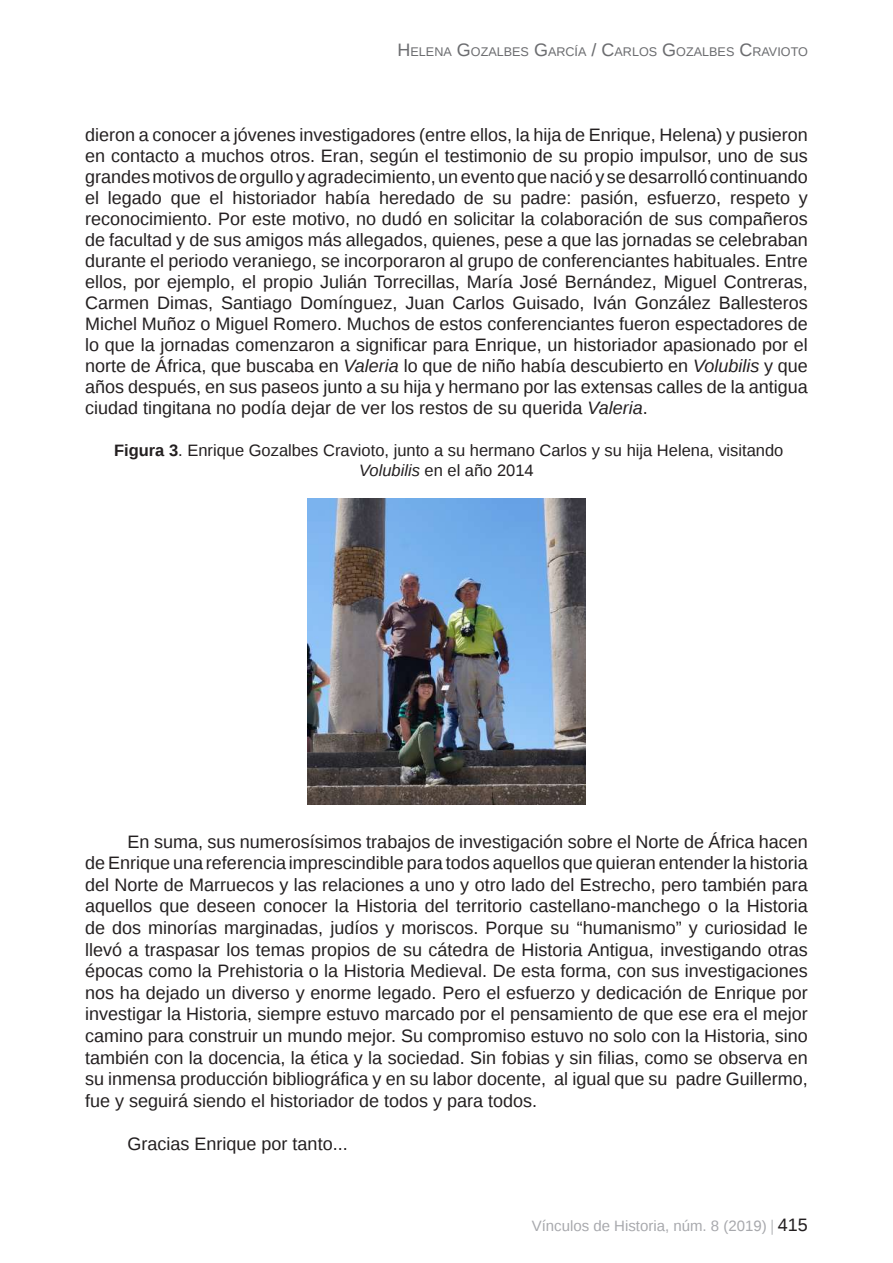
<style>
.page{position:relative;width:893px;height:1263px;background:#fff}
.page>*{position:absolute;margin:0;border:0;box-sizing:border-box;transform-origin:0 0}
.t1{font:18px/21px "Liberation Sans";color:#231f20;text-align:justify}
.t2{font:16.5px/19.8px "Liberation Sans";color:#231f20;text-align:center}
.t3{font:15px "Liberation Sans";color:#a8a9ad}
.t4{font:12.6px "Liberation Sans";color:#6c6d70}
.s1{font-size:18px}
.s2{font-style:italic}
.s3{font-weight:700}
.s4{font-family:"Adobe Garamond Pro"}
.s5{font-size:18px;color:#231f20}
</style>
<div class="page">
<img style="left:307px;top:499px;width:279px;height:305px">
<p class="t4" style="left:398px;top:44px;width:412px"><span class="s1">H</span>ELENA <span class="s1">G</span> OZALB ES <span class="s1">G</span>ARCÍA <span class="s1">/ C</span>ARLOS <span class="s1">G</span> OZALB ES <span class="s1">C</span>RAVIOTO</p>
<p class="t1" style="left:85px;top:125px;width:724px">dieron a conocer a jóvenes investigadores (entre ellos, la hija de Enrique, Helena) y pusieron en contacto a muchos otros. Eran, según el testimonio de su propio impulsor, uno de sus grandes motivos de orgullo y agradecimiento, un evento que nació y se desarrolló continuando el legado que el historiador había heredado de su padre: pasión, esfuerzo, respeto y reconocimiento. Por este motivo, no dudó en solicitar la colaboración de sus compañeros de facultad y de sus amigos más allegados, quienes, pese a que las jornadas se celebraban durante el periodo veraniego, se incorporaron al grupo de conferenciantes habituales. Entre ellos, por ejemplo, el propio Julián Torrecillas, María José Bernández, Miguel Contreras, Carmen Dimas, Santiago Domínguez, Juan Carlos Guisado, Iván González Ballesteros Michel Muñoz o Miguel Romero. Muchos de estos conferenciantes fueron espectadores de lo que la jornadas comenzaron a significar para Enrique, un historiador apasionado por el norte de África, que buscaba en <span class="s2">Valeria</span> lo que de niño había descubierto en <span class="s2">Volubilis</span> y que años después, en sus paseos junto a su hija y hermano por las extensas calles de la antigua ciudad tingitana no podía dejar de ver los restos de su querida <span class="s2">Valeria</span>.</p>
<p class="t2" style="left:114px;top:441px;width:671px"><span class="s3">Figura 3</span>. Enrique Gozalbes Cravioto, junto a su hermano Carlos y su hija Helena, visitando<br><span class="s2">Volubilis</span> en el año 2014</p>
<p class="t1" style="left:85px;top:831px;width:724px;line-height:21.6px;text-indent:43px">En suma, sus numerosísimos trabajos de investigación sobre el Norte de África hacen de Enrique una referencia imprescindible para todos aquellos que quieran entender la historia del Norte de Marruecos y las relaciones a uno y otro lado del Estrecho, pero también para aquellos que deseen conocer la Historia del territorio castellano-manchego o la Historia de dos minorías marginadas, judíos y moriscos. Porque su “humanismo” y curiosidad le llevó a traspasar los temas propios de su cátedra de Historia Antigua, investigando otras épocas como la Prehistoria o la Historia Medieval. De esta forma, con sus investigaciones nos ha dejado un diverso y enorme legado. Pero el esfuerzo y dedicación de Enrique por investigar la Historia, siempre estuvo marcado por el pensamiento de que ese era el mejor camino para construir un mundo mejor. Su compromiso estuvo no solo con la Historia, sino también con la docencia, la ética y la sociedad. Sin fobias y sin filias, como se observa en su inmensa producción bibliográfica y en su labor docente, al igual que su padre Guillermo, fue y seguirá siendo el historiador de todos y para todos.</p>
<p class="t1" style="left:128px;top:1134px;width:222px">Gracias Enrique por tanto...</p>
<p class="t3" style="left:532px;top:1218px;width:278px">Vínculos de Historia, núm. 8 (2019) <span class="s4">|</span> <span class="s5">415</span></p>
</div>
